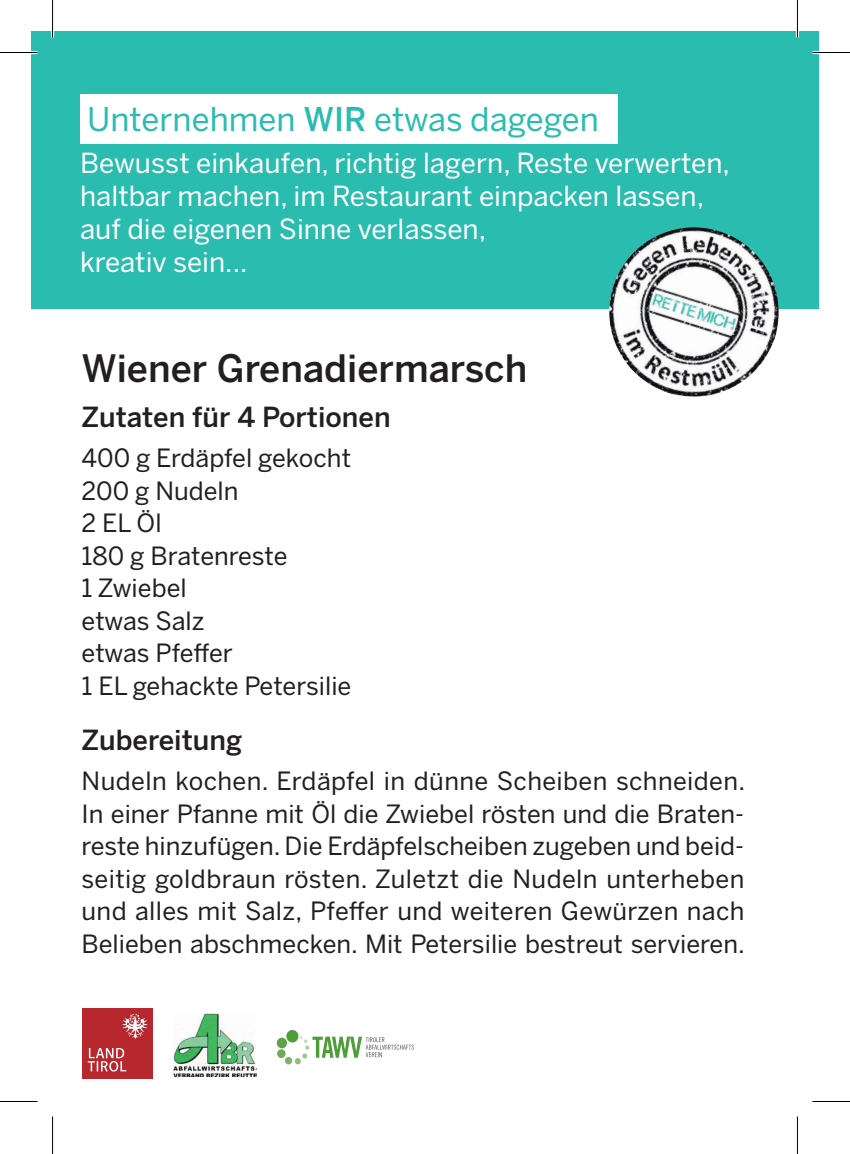
<style>
.page{position:relative;width:850px;height:1154px;background:#fff}
.page>*{position:absolute;margin:0;border:0;box-sizing:border-box;transform-origin:0 0}
.t1{font:500 37.5px "Benton Sans";color:#231f20}
.t2{font:32.5px "Benton Sans";color:#2abcae}
.t3{font:27.5px/33px "Benton Sans";color:#fff}
.t4{font:500 27.5px "Benton Sans";color:#231f20}
.t5{font:25px/32.5px "Benton Sans";color:#231f20}
.s1{font-weight:500}
</style>
<div class="page">
<div style="left:31px;top:31px;width:787px;height:277px;background:#2abcae"></div>
<div style="left:80px;top:94px;width:537px;height:49px;background:#fff"></div>
<img style="left:174px;top:1014px;width:82px;height:62px">
<div style="left:82px;top:1008px;width:70px;height:70px;background:#b7282e"></div>
<svg style="left:122px;top:1014px;width:25px;height:25px"></svg>
<svg style="left:88px;top:1048px;width:38px;height:23px"></svg>
<div style="left:286px;top:1030px;width:12px;height:12px;background:#4d9d39;border-radius:50%"></div>
<div style="left:276px;top:1038px;width:11px;height:10px;background:#60a346;border-radius:50%"></div>
<div style="left:277px;top:1049px;width:8px;height:9px;background:#6faa56;border-radius:50%"></div>
<div style="left:285px;top:1057px;width:7px;height:7px;background:#7fb369;border-radius:50%"></div>
<div style="left:294px;top:1058px;width:7px;height:6px;background:#90bc7c;border-radius:50%"></div>
<svg style="left:299px;top:1036px;width:115px;height:22px"></svg>
<img style="left:598px;top:227px;width:190px;height:170px">
<hr style="left:0;top:51px;width:38px;height:3px;background:#fff">
<hr style="left:812px;top:51px;width:37px;height:3px;background:#fff">
<hr style="left:51px;top:0;width:3px;height:38px;background:#fff">
<hr style="left:795px;top:0;width:3px;height:38px;background:#fff">
<hr style="left:0;top:52px;width:38px;height:1px;background:#000">
<hr style="left:812px;top:52px;width:37px;height:1px;background:#000">
<hr style="left:0;top:1101px;width:38px;height:1px;background:#000">
<hr style="left:812px;top:1101px;width:37px;height:1px;background:#000">
<hr style="left:52px;top:0;width:1px;height:38px;background:#000">
<hr style="left:52px;top:1116px;width:1px;height:38px;background:#000">
<hr style="left:796px;top:0;width:1px;height:38px;background:#000">
<hr style="left:796px;top:1116px;width:1px;height:38px;background:#000">
<h2 class="t2" style="left:87px;top:100px;width:513px">Unternehmen <span class="s1">WIR</span> etwas dagegen</h2>
<p class="t3" style="left:80px;top:147px;width:651px">Bewusst einkaufen, richtig lagern, Reste verwerten, haltbar machen, im Restaurant einpacken lassen, auf die eigenen Sinne verlassen,<br>kreativ sein...</p>
<h1 class="t1" style="left:82px;top:345px;width:447px">Wiener Grenadiermarsch</h1>
<p class="t4" style="left:82px;top:400px;width:310px">Zutaten für 4 Portionen</p>
<p class="t5" style="left:82px;top:442px;width:271px">400 g Erdäpfel gekocht<br>200 g Nudeln<br>2 EL Öl<br>180 g Bratenreste<br>1 Zwiebel<br>etwas Salz<br>etwas Pfeffer<br>1 EL gehackte Petersilie</p>
<p class="t4" style="left:82px;top:723px;width:162px">Zubereitung</p>
<p class="t5" style="left:82px;top:765px;width:664px;text-align:justify">Nudeln kochen. Erdäpfel in dünne Scheiben schneiden.<br>In einer Pfanne mit Öl die Zwiebel rösten und die Braten&shy;reste hinzufügen. Die Erdäpfelscheiben zugeben und beid&shy;seitig goldbraun rösten. Zuletzt die Nudeln unterheben und alles mit Salz, Pfeffer und weiteren Gewürzen nach Belieben abschmecken. Mit Petersilie bestreut servieren.</p>
</div>
